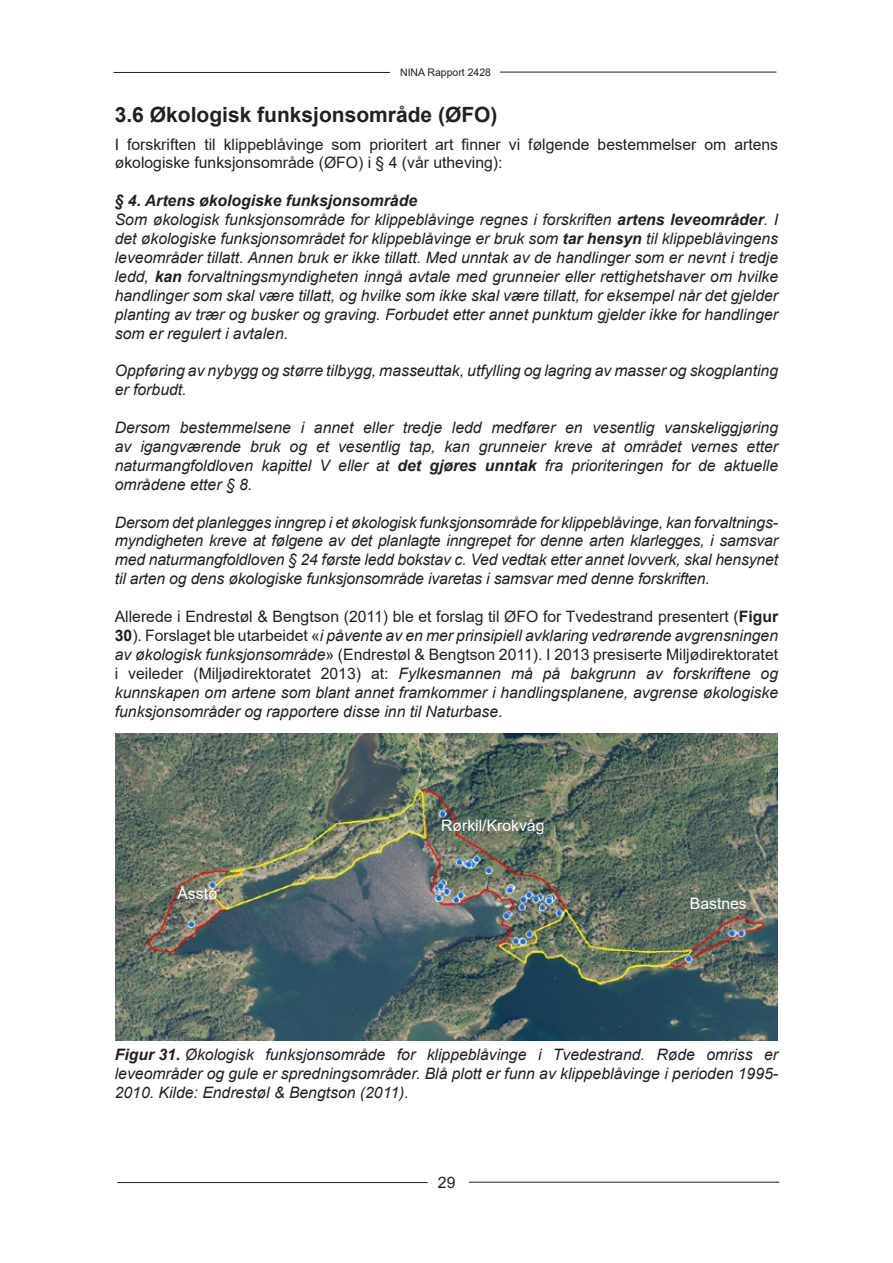
<style>
.page{position:relative;width:893px;height:1263px;background:#fff}
.page>*{position:absolute;margin:0;border:0;box-sizing:border-box;transform-origin:0 0}
.t1{font:700 21px "Arial";color:#231f20}
.t2{font:italic 15.75px/18.9px "Arial";color:#231f20;text-align:justify}
.t3{font:15.75px/18.9px "Arial";color:#231f20}
.t4{font:15.75px "Arial";color:#fff}
.t5{font:10.5px "Arial";color:#231f20}
.s1{font-weight:700}
.s2{font-style:normal}
.s3{font-weight:700;font-style:normal}
</style>
<div class="page">
<hr style="left:469px;top:1182px;width:310px;height:1px;background:#231f20">
<hr style="left:117px;top:1182px;width:311px;height:1px;background:#231f20">
<hr style="left:500px;top:72px;width:276px;height:1px;background:#231f20">
<hr style="left:114px;top:72px;width:276px;height:1px;background:#231f20">
<img style="left:116px;top:733px;width:662px;height:307px">
<p class="t5" style="left:400px;top:65px;width:93px">NINA Rapport 2428</p>
<h1 class="t1" style="left:115px;top:99px;width:384px">3.6 Økologisk funksjonsområde (ØFO)</h1>
<p class="t3" style="left:115px;top:134px;width:665px">I forskriften til klippeblåvinge som prioritert art finner vi følgende bestemmelser om artens økologiske funksjonsområde (ØFO) i § 4 (vår utheving):</p>
<p class="t2" style="left:115px;top:191px;width:665px;text-align:left"><span class="s1">§ 4. Artens økologiske funksjonsområde<br></span>Som økologisk funksjonsområde for klippeblåvinge regnes i forskriften <span class="s1">artens leveområder</span>. I det økologiske funksjonsområdet for klippeblåvinge er bruk som <span class="s1">tar hensyn</span> til klippeblåvingens leveområder tillatt. Annen bruk er ikke tillatt. Med unntak av de handlinger som er nevnt i tredje ledd, <span class="s1">kan</span> forvaltningsmyndigheten inngå avtale med grunneier eller rettighetshaver om hvilke handlinger som skal være tillatt, og hvilke som ikke skal være tillatt, for eksempel når det gjelder planting av trær og busker og graving. Forbudet etter annet punktum gjelder ikke for handlinger som er regulert i avtalen.</p>
<p class="t2" style="left:115px;top:362px;width:665px">Oppføring av nybygg og større tilbygg, masseuttak, utfylling og lagring av masser og skogplanting er forbudt.</p>
<p class="t2" style="left:115px;top:418px;width:665px">Dersom bestemmelsene i annet eller tredje ledd medfører en vesentlig vanskeliggjøring av igangværende bruk og et vesentlig tap, kan grunneier kreve at området vernes etter naturmangfoldloven kapittel V eller at <span class="s1">det gjøres unntak</span> fra prioriteringen for de aktuelle områdene etter § 8.</p>
<p class="t2" style="left:115px;top:513px;width:665px">Dersom det planlegges inngrep i et økologisk funksjonsområde for klippeblåvinge, kan forvaltnings&shy;myndigheten kreve at følgene av det planlagte inngrepet for denne arten klarlegges, i samsvar med naturmangfoldloven § 24 første ledd bokstav c. Ved vedtak etter annet lovverk, skal hensynet til arten og dens økologiske funksjonsområde ivaretas i samsvar med denne forskriften.</p>
<p class="t2" style="left:115px;top:607px;width:665px"><span class="s2">Allerede i Endrestøl &amp; Bengtson (2011) ble et forslag til ØFO for Tvedestrand presentert (</span><span class="s3">Figur 30</span><span class="s2">). Forslaget ble utarbeidet «</span>i påvente av en mer prinsipiell avklaring vedrørende avgrensningen av økologisk funksjonsområde<span class="s2">» (Endrestøl &amp; Bengtson 2011). I 2013 presiserte Miljødirektoratet i veileder (Miljødirektoratet 2013) at:</span> Fylkesmannen må på bakgrunn av forskriftene og kunnskapen om artene som blant annet framkommer i handlingsplanene, avgrense økologiske funksjonsområder og rapportere disse inn til Naturbase<span class="s2">.</span></p>
<p class="t4" style="left:177px;top:882px;width:42px">Åsstø</p>
<p class="t4" style="left:441px;top:815px;width:105px">Rørkil/Krokvåg</p>
<p class="t4" style="left:690px;top:893px;width:58px">Bastnes</p>
<p class="t2" style="left:115px;top:1045px;width:665px"><span class="s1">Figur 31.</span> Økologisk funksjonsområde for klippeblåvinge i Tvedestrand. Røde omriss er leveområder og gule er spredningsområder. Blå plott er funn av klippeblåvinge i perioden 1995- 2010. Kilde: Endrestøl &amp; Bengtson (2011).</p>
<p class="t3" style="left:438px;top:1173px;width:19px">29</p>
</div>
